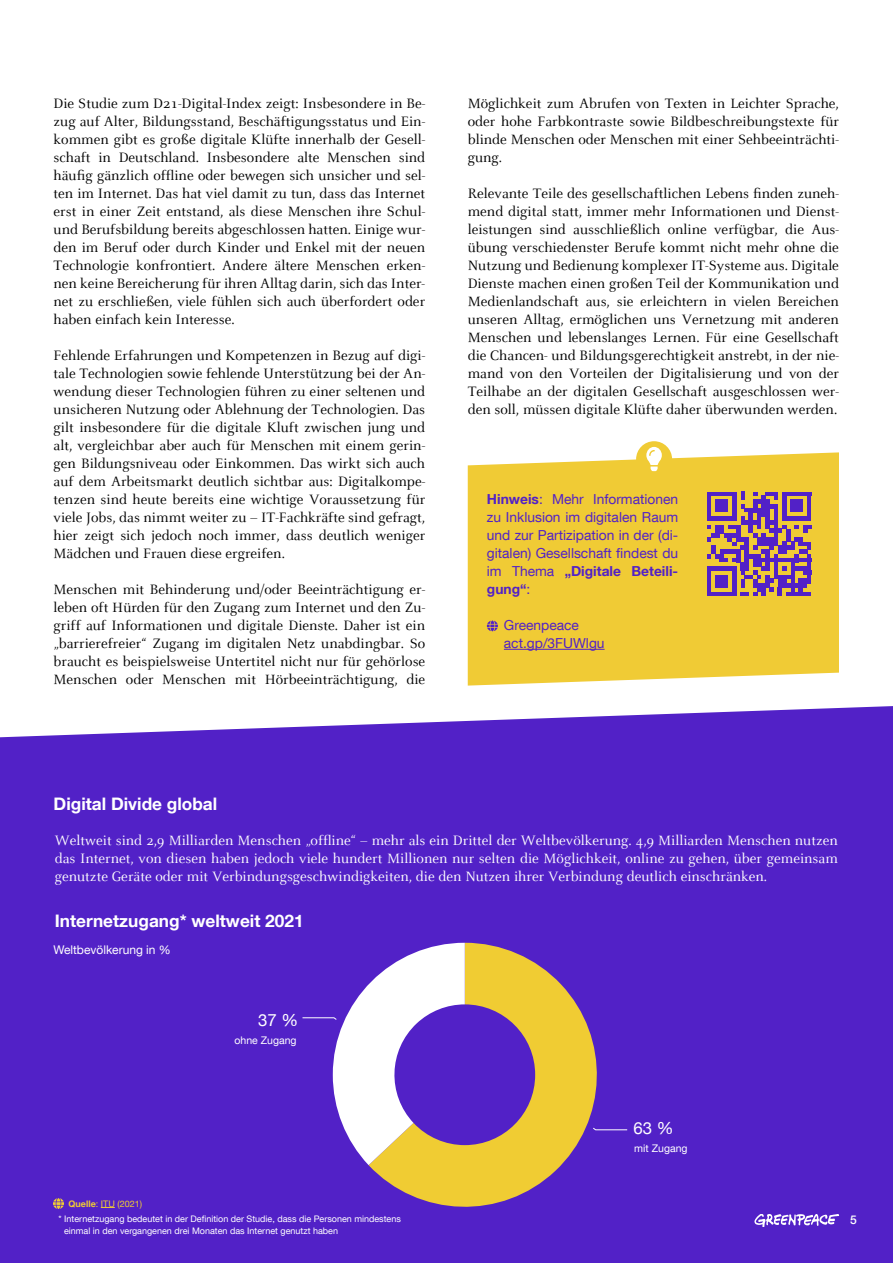
<style>
.page{position:relative;width:893px;height:1263px;background:#fff}
.page>*{position:absolute;margin:0;border:0;box-sizing:border-box;transform-origin:0 0}
.t1{font:700 17.25px "Helvetica Neue LT Com";color:#fff}
.t2{font:16.8px "Helvetica Neue";color:#fff}
.t3{font:15px/18px "Celeste";color:#000;text-align:justify}
.t4{font:15px/18px "Celeste";color:#fff;text-align:justify}
.t5{font:13.8px/18px "Helvetica Neue LT Com";color:#5221c7;text-align:justify}
.t6{font:12px "Helvetica Neue LT Com";color:#fff}
.t7{font:500 12px "Helvetica Neue LT Com";color:#fff}
.t8{font:10.5px "Helvetica Neue LT Com";color:#fff}
.t9{font:9px/14.9px "Helvetica Neue LT Com";color:#fff}
.s1{font-weight:700}
.s2{font-weight:700;color:#f0cb35}
.s3{color:#f0cb35}
</style>
<div class="page">
<div style="left:0;top:706px;width:893px;height:557px;background:#5221c7"></div>
<svg style="left:468px;top:452px;width:371px;height:234px;background:#f0ce42"></svg>
<div style="left:636px;top:441px;width:36px;height:36px;background:#f0cb35;border-radius:50%"></div>
<svg style="left:646px;top:447px;width:16px;height:24px"></svg>
<hr style="left:504px;top:649px;width:101px;height:1px;background:#5221c7">
<svg style="left:487px;top:620px;width:11px;height:11px"></svg>
<svg style="left:707px;top:492px;width:104px;height:103px;background:#966a87"></svg>
<hr style="left:786px;top:592px;width:25px;height:3px;background:#5221c7">
<svg style="left:754px;top:1214px;width:85px;height:12px"></svg>
<svg style="left:101px;top:1207px;width:14px;height:1px"></svg>
<svg style="left:53px;top:1198px;width:11px;height:11px"></svg>
<svg style="left:369px;top:943px;width:242px;height:278px;background:#9f747e"></svg>
<svg style="left:302px;top:943px;width:163px;height:222px"></svg>
<svg style="left:592px;top:1127px;width:36px;height:3px"></svg>
<p class="t3" style="left:54px;top:95px;width:373px">Die Studie zum D21-Digital-Index zeigt: Insbesondere in Be&shy;zug auf Alter, Bildungsstand, Beschäftigungsstatus und Ein&shy;kommen gibt es große digitale Klüfte innerhalb der Gesell&shy;schaft in Deutschland. Insbesondere alte Menschen sind häufig gänzlich offline oder bewegen sich unsicher und sel&shy;ten im Internet. Das hat viel damit zu tun, dass das Internet erst in einer Zeit entstand, als diese Menschen ihre Schul&shy;und Berufsbildung bereits abgeschlossen hatten. Einige wur&shy;den im Beruf oder durch Kinder und Enkel mit der neuen Technologie konfrontiert. Andere ältere Menschen erken&shy;nen keine Bereicherung für ihren Alltag darin, sich das Inter&shy;net zu erschließen, viele fühlen sich auch überfordert oder haben einfach kein Interesse.</p>
<p class="t3" style="left:54px;top:347px;width:373px">Fehlende Erfahrungen und Kompetenzen in Bezug auf digi&shy;tale Technologien sowie fehlende Unterstützung bei der An&shy;wendung dieser Technologien führen zu einer seltenen und unsicheren Nutzung oder Ablehnung der Technologien. Das gilt insbesondere für die digitale Kluft zwischen jung und alt, vergleichbar aber auch für Menschen mit einem gerin&shy;gen Bildungsniveau oder Einkommen. Das wirkt sich auch auf dem Arbeitsmarkt deutlich sichtbar aus: Digitalkompe&shy;tenzen sind heute bereits eine wichtige Voraussetzung für viele Jobs, das nimmt weiter zu – IT-Fachkräfte sind gefragt, hier zeigt sich jedoch noch immer, dass deutlich weniger Mädchen und Frauen diese ergreifen.</p>
<p class="t3" style="left:54px;top:581px;width:373px">Menschen mit Behinderung und/oder Beeinträchtigung er&shy;leben oft Hürden für den Zugang zum Internet und den Zu&shy;griff auf Informationen und digitale Dienste. Daher ist ein „barrierefreier“ Zugang im digitalen Netz unabdingbar. So braucht es beispielsweise Untertitel nicht nur für gehörlose Menschen oder Menschen mit Hörbeeinträchtigung, die</p>
<p class="t3" style="left:468px;top:95px;width:373px">Möglichkeit zum Abrufen von Texten in Leichter Sprache, oder hohe Farbkontraste sowie Bildbeschreibungstexte für blinde Menschen oder Menschen mit einer Sehbeeinträchti&shy;gung.</p>
<p class="t3" style="left:468px;top:185px;width:373px">Relevante Teile des gesellschaftlichen Lebens finden zuneh&shy;mend digital statt, immer mehr Informationen und Dienst&shy;leistungen sind ausschließlich online verfügbar, die Aus&shy;übung verschiedenster Berufe kommt nicht mehr ohne die Nutzung und Bedienung komplexer IT-Systeme aus. Digitale Dienste machen einen großen Teil der Kommunikation und Medienlandschaft aus, sie erleichtern in vielen Bereichen unseren Alltag, ermöglichen uns Vernetzung mit anderen Menschen und lebenslanges Lernen. Für eine Gesellschaft die Chancen- und Bildungsgerechtigkeit anstrebt, in der nie&shy;mand von den Vorteilen der Digitalisierung und von der Teilhabe an der digitalen Gesellschaft ausgeschlossen wer&shy;den soll, müssen digitale Klüfte daher überwunden werden.</p>
<p class="t5" style="left:487px;top:490px;width:193px"><span class="s1">Hinweis</span>: Mehr Informationen zu Inklusion im digitalen Raum und zur Partizipation in der (di&shy;gitalen) Gesellschaft findest du im Thema <span class="s1">„Digitale Beteili&shy;gung“</span>:</p>
<p class="t5" style="left:504px;top:616px;width:102px">Greenpeace act.gp/3FUWlgu</p>
<p class="t1" style="left:54px;top:793px;width:165px">Digital Divide global</p>
<p class="t4" style="left:55px;top:832px;width:785px">Weltweit sind 2,9 Milliarden Menschen „offline“ – mehr als ein Drittel der Weltbevölkerung. 4,9 Milliarden Menschen nutzen das Internet, von diesen haben jedoch viele hundert Millionen nur selten die Möglichkeit, online zu gehen, über gemeinsam genutzte Geräte oder mit Verbindungsgeschwindigkeiten, die den Nutzen ihrer Verbindung deutlich einschränken.</p>
<p class="t1" style="left:55px;top:910px;width:250px">Internetzugang* weltweit 2021</p>
<p class="t6" style="left:54px;top:942px;width:119px">Weltbevölkerung in %</p>
<p class="t2" style="left:258px;top:1008px;width:42px">37 %</p>
<p class="t8" style="left:235px;top:1033px;width:64px">ohne Zugang</p>
<p class="t9" style="left:59px;top:1196px;width:344px;text-indent:10px"><span class="s2">Quelle</span><span class="s3">: ITU (2021)<br></span>* Internetzugang bedeutet in der Definition der Studie, dass die Personen mindestens</p>
<p class="t9" style="left:64px;top:1223px;width:275px">einmal in den vergangenen drei Monaten das Internet genutzt haben</p>
<p class="t2" style="left:634px;top:1115px;width:42px">63 %</p>
<p class="t8" style="left:634px;top:1141px;width:55px">mit Zugang</p>
<p class="t7" style="left:850px;top:1212px;width:8px">5</p>
</div>
